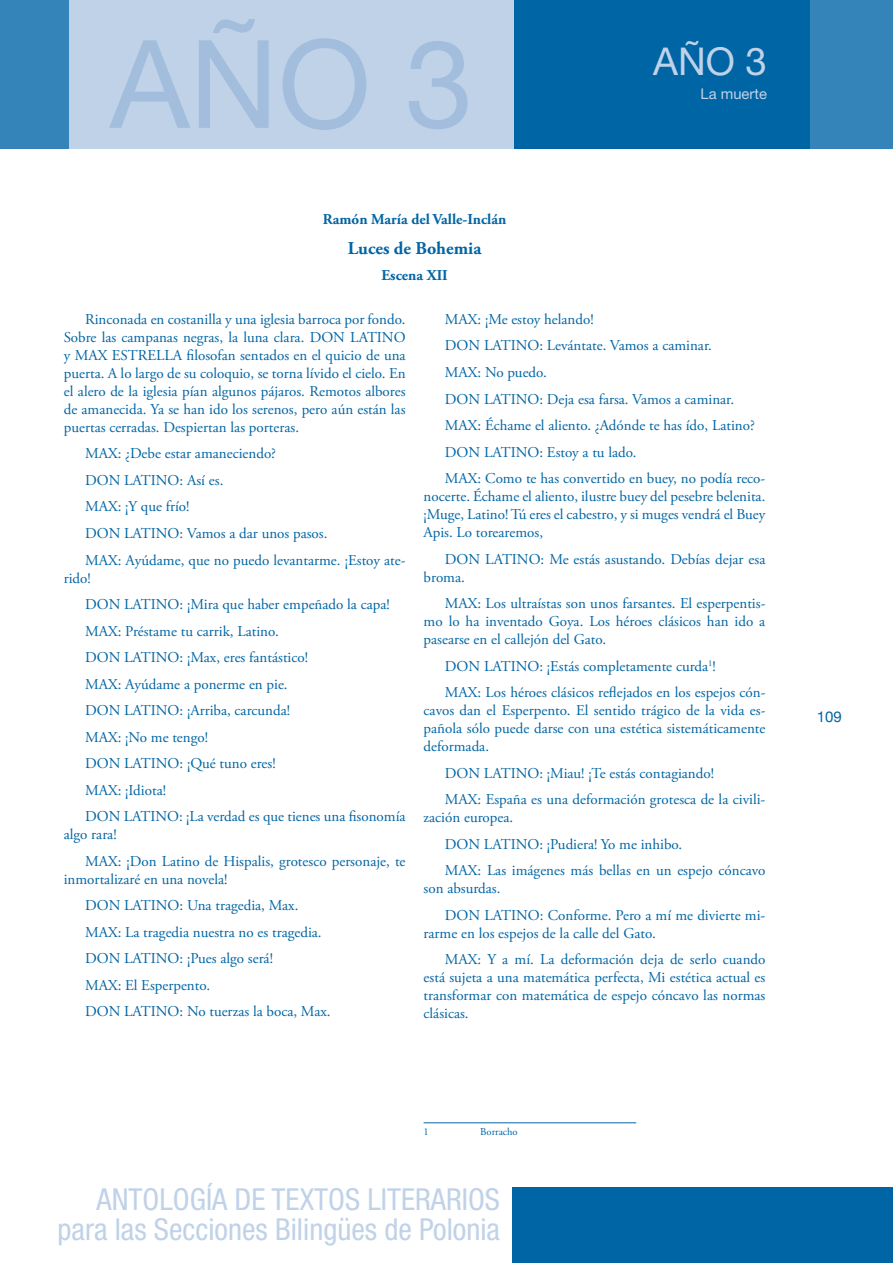
<style>
.page{position:relative;width:893px;height:1263px;background:#fff}
.page>*{position:absolute;margin:0;border:0;box-sizing:border-box;transform-origin:0 0}
.t1{font:122.55px "Helvetica Neue LT Std";color:#a3bddd}
.t2{font:38.4px "Helvetica Neue LT Std";color:#c0d2e8}
.t3{font:condensed 30.3px/29.8px "Helvetica Neue LT Std";color:#c0d2e8;text-align:right}
.t4{font:700 18px "Adobe Garamond Pro";color:#0065a4}
.t5{font:15px/26.5px "Adobe Garamond Pro";color:#0065a4}
.t6{font:700 15px "Adobe Garamond Pro";color:#0065a4}
.t7{font:15px "Helvetica Neue";color:#0065a4}
.t8{font:14.7px "Helvetica Neue LT Std";color:#c0d2e8}
.t9{font:10.5px "Adobe Garamond Pro";color:#0065a4}
</style>
<div class="page">
<div style="left:0;top:0;width:893px;height:149px;background:#3484ba"></div>
<div style="left:514px;top:0;width:296px;height:149px;background:#0065a4"></div>
<div style="left:69px;top:0;width:445px;height:149px;background:#c0d2e8"></div>
<div style="left:512px;top:1188px;width:381px;height:75px;background:#0065a4"></div>
<hr style="left:424px;top:1122px;width:212px;height:1px;background:#0065a4">
<h1 class="t1" style="left:110px;top:11px;width:365px">AÑO 3</h1>
<p class="t6" style="left:323px;top:210px;width:185px">Ramón María del Valle-Inclán</p>
<p class="t4" style="left:348px;top:237px;width:135px">Luces de Bohemia</p>
<p class="t6" style="left:381px;top:267px;width:68px">Escena XII</p>
<h2 class="t2" style="left:653px;top:38px;width:115px">AÑO 3</h2>
<p class="t8" style="left:700px;top:85px;width:68px">La muerte</p>
<p class="t5" style="left:64px;top:311px;width:343px;line-height:18px;text-align:justify;text-indent:21px">Rinconada en costanilla y una iglesia barroca por fondo.<br>Sobre las campanas negras, la luna clara. DON LATINO y MAX ESTRELLA filosofan sentados en el quicio de una puerta. A lo largo de su coloquio, se torna lívido el cielo. En el alero de la iglesia pían algunos pájaros. Remotos albores de amanecida. Ya se han ido los serenos, pero aún están las puertas cerradas. Despiertan las porteras.</p>
<p class="t5" style="left:85px;top:441px;width:322px">MAX: ¿Debe estar amaneciendo?<br>DON LATINO: Así es.<br>MAX: ¡Y que frío!<br>DON LATINO: Vamos a dar unos pasos.<br>MAX: Ayúdame, que no puedo levantarme. ¡Estoy ate-</p>
<p class="t5" style="left:85px;top:565px;width:322px;text-indent:-21px">rido!<br>DON LATINO: ¡Mira que haber empeñado la capa!<br>MAX: Préstame tu carrik, Latino.<br>DON LATINO: ¡Max, eres fantástico!<br>MAX: Ayúdame a ponerme en pie.<br>DON LATINO: ¡Arriba, carcunda!<br>MAX: ¡No me tengo!<br>DON LATINO: ¡Qué tuno eres!<br>MAX: ¡Idiota!<br>DON LATINO: ¡La verdad es que tienes una fisonomía</p>
<p class="t5" style="left:85px;top:821px;width:322px;text-indent:-21px">algo rara!<br>MAX: ¡Don Latino de Hispalis, grotesco personaje, te</p>
<p class="t5" style="left:85px;top:866px;width:247px;text-indent:-21px">inmortalizaré en una novela!<br>DON LATINO: Una tragedia, Max.<br>MAX: La tragedia nuestra no es tragedia.<br>DON LATINO: ¡Pues algo será!<br>MAX: El Esperpento.<br>DON LATINO: No tuerzas la boca, Max.</p>
<p class="t5" style="left:445px;top:306px;width:322px">MAX: ¡Me estoy helando!<br>DON LATINO: Levántate. Vamos a caminar.<br>MAX: No puedo.<br>DON LATINO: Deja esa farsa. Vamos a caminar.<br>MAX: Échame el aliento. ¿Adónde te has ído, Latino?<br>DON LATINO: Estoy a tu lado.<br>MAX: Como te has convertido en buey, no podía reco-</p>
<p class="t5" style="left:424px;top:488px;width:343px;line-height:18px;text-align:justify">nocerte. Échame el aliento, ilustre buey del pesebre belenita. ¡Muge, Latino! Tú eres el cabestro, y si muges vendrá el Buey Apis. Lo torearemos,</p>
<p class="t5" style="left:424px;top:550px;width:343px;line-height:18px;text-indent:21px">DON LATINO: Me estás asustando. Debías dejar esa broma.</p>
<p class="t5" style="left:424px;top:595px;width:343px;line-height:18px;text-align:justify;text-indent:21px">MAX: Los ultraístas son unos farsantes. El esperpentis&shy;mo lo ha inventado Goya. Los héroes clásicos han ido a pasearse en el callejón del Gato.</p>
<p class="t5" style="left:445px;top:653px;width:322px">DON LATINO: ¡Estás completamente curda<sup>1</sup>!<br>MAX: Los héroes clásicos reflejados en los espejos cón-</p>
<p class="t5" style="left:424px;top:702px;width:343px;line-height:18px;text-align:justify">cavos dan el Esperpento. El sentido trágico de la vida es&shy;pañola sólo puede darse con una estética sistemáticamente deformada.</p>
<p class="t5" style="left:445px;top:760px;width:322px">DON LATINO: ¡Miau! ¡Te estás contagiando!<br>MAX: España es una deformación grotesca de la civili-</p>
<p class="t5" style="left:445px;top:804px;width:322px;text-indent:-21px">zación europea.<br>DON LATINO: ¡Pudiera! Yo me inhibo.<br>MAX: Las imágenes más bellas en un espejo cóncavo</p>
<p class="t5" style="left:445px;top:875px;width:322px;text-indent:-21px">son absurdas.<br>DON LATINO: Conforme. Pero a mí me divierte mi-</p>
<p class="t5" style="left:445px;top:920px;width:322px;text-indent:-21px">rarme en los espejos de la calle del Gato.<br>MAX: Y a mí. La deformación deja de serlo cuando</p>
<p class="t5" style="left:424px;top:969px;width:343px;line-height:18px;text-align:justify">está sujeta a una matemática perfecta, Mi estética actual es transformar con matemática de espejo cóncavo las normas clásicas.</p>
<p class="t9" style="left:424px;top:1126px;width:7px">1</p>
<p class="t9" style="left:480px;top:1126px;width:39px">Borracho</p>
<h3 class="t3" style="left:58px;top:1184px;width:444px">ANTOLOGÍA DE TEXTOS LITERARIOS para las Secciones Bilingües de Polonia</h3>
<p class="t7" style="left:817px;top:708px;width:27px">109</p>
</div>
